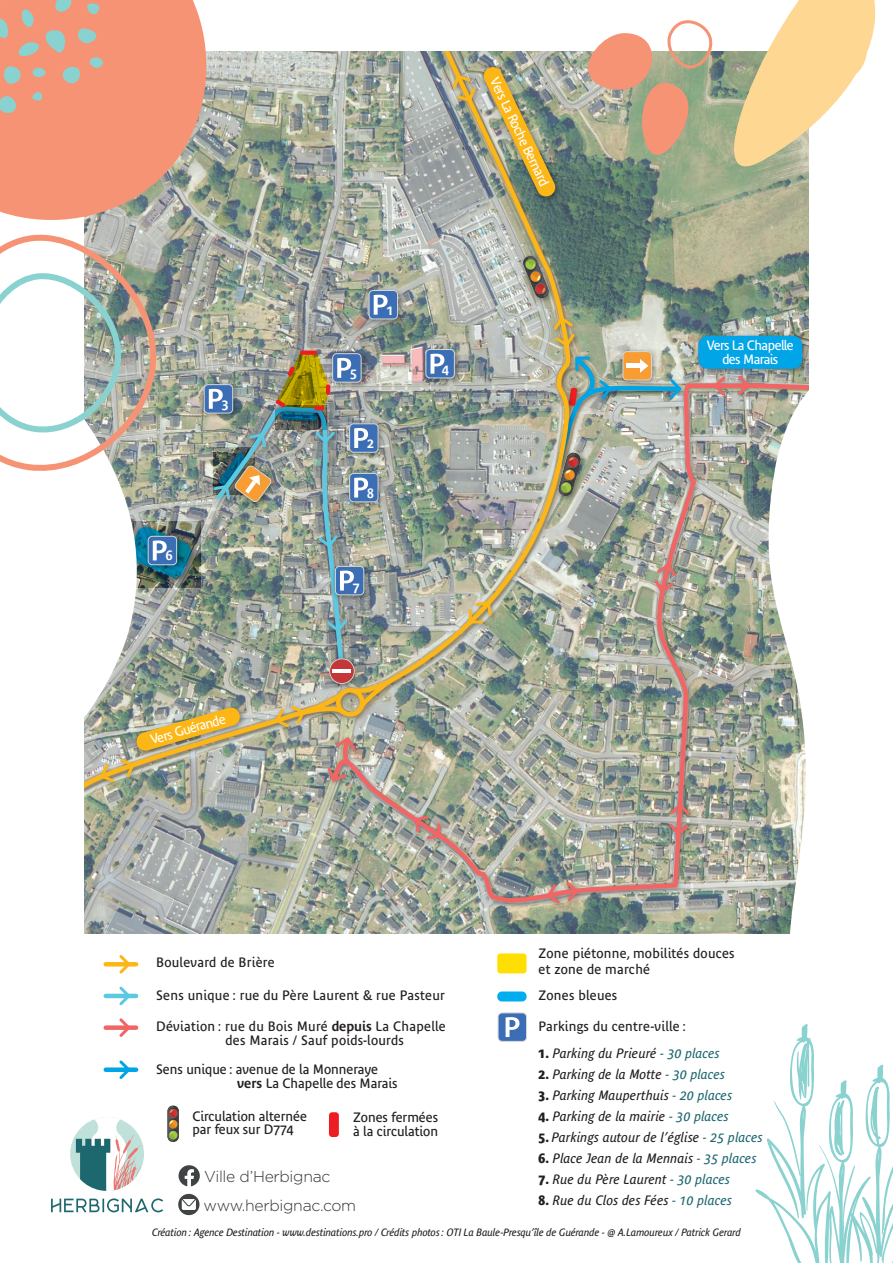
<style>
.page{position:relative;width:893px;height:1263px;background:#fff}
.page>*{position:absolute;margin:0;border:0;box-sizing:border-box;transform-origin:0 0}
.t1{font:300 15.75px/28.2px "Gotham";letter-spacing:-.02em;color:#313536}
.t2{font:italic 13.5px "Bienvenue";letter-spacing:.02em;color:#231f20}
.t3{font:13.5px/16.5px "Bienvenue";letter-spacing:.02em;color:#231f20}
.t4{font:13.5px/13.5px "Bienvenue";color:#231f20}
.t5{font:13.5px/14.5px "Bienvenue";letter-spacing:-.04em;color:#fff;text-align:center}
.t6{font:600 13.5px "Bienvenue";color:#fff}
.t7{font:italic 10.5px "Bienvenue";color:#231f20}
.s1{font-weight:700;font-style:normal}
.s2{color:#1f6870}
.s3{font-weight:600}
</style>
<div class="page">
<img style="left:85px;top:170px;width:723px;height:763px">
<svg style="left:168px;top:1106px;width:11px;height:36px"></svg>
<div style="left:169px;top:1109px;width:8px;height:8px;background:#d03330;border-radius:50%"></div>
<div style="left:169px;top:1120px;width:8px;height:8px;background:#f7931d;border-radius:50%"></div>
<div style="left:169px;top:1131px;width:8px;height:8px;background:#9ccb3b;border-radius:50%"></div>
<svg style="left:168px;top:1106px;width:7px;height:36px"></svg>
<div style="left:329px;top:1112px;width:10px;height:25px;background:#ee1d23;border-radius:3px"></div>
<img style="left:692px;top:331px;width:116px;height:39px">
<div style="left:698px;top:336px;width:104px;height:33px;background:#00a5e7;border-radius:9px"></div>
<img style="left:85px;top:51px;width:499px;height:746px">
<img style="left:349px;top:51px;width:230px;height:319px">
<img style="left:450px;top:66px;width:106px;height:132px">
<img style="left:322px;top:370px;width:435px;height:543px">
<img style="left:342px;top:385px;width:415px;height:517px">
<svg style="left:711px;top:373px;width:17px;height:25px"></svg>
<svg style="left:735px;top:373px;width:17px;height:25px"></svg>
<svg style="left:666px;top:801px;width:26px;height:37px"></svg>
<svg style="left:652px;top:561px;width:27px;height:34px"></svg>
<svg style="left:544px;top:879px;width:37px;height:27px"></svg>
<svg style="left:412px;top:814px;width:31px;height:27px"></svg>
<img style="left:393px;top:284px;width:14px;height:45px">
<div style="left:369px;top:290px;width:29px;height:29px;background:#3c6eb6;border-radius:4px"></div>
<div style="left:369px;top:290px;width:29px;height:29px;border:1px solid #d5d8d5;border-radius:4px"></div>
<img style="left:419px;top:343px;width:45px;height:45px">
<div style="left:426px;top:349px;width:28px;height:29px;background:#3c6eb6;border-radius:4px"></div>
<div style="left:426px;top:349px;width:29px;height:29px;border:1px solid #d5d8d5;border-radius:4px"></div>
<svg style="left:430px;top:354px;width:14px;height:20px"></svg>
<img style="left:551px;top:314px;width:133px;height:182px">
<hr style="left:106px;top:962px;width:30px;height:4px;background:#fcb615">
<svg style="left:117px;top:955px;width:16px;height:19px"></svg>
<hr style="left:106px;top:994px;width:30px;height:4px;background:#5cc9e2">
<svg style="left:117px;top:986px;width:16px;height:20px"></svg>
<div style="left:106px;top:1025px;width:30px;height:5px;background:#f16664"></div>
<svg style="left:117px;top:1018px;width:16px;height:19px"></svg>
<div style="left:106px;top:1067px;width:30px;height:5px;background:#00a5e7"></div>
<svg style="left:117px;top:1060px;width:16px;height:19px"></svg>
<div style="left:497px;top:953px;width:29px;height:20px;background:#ffdf01;border-radius:3px"></div>
<div style="left:497px;top:991px;width:29px;height:10px;background:#00aeef;border-radius:5px"></div>
<div style="left:498px;top:1013px;width:28px;height:28px;background:#3c6eb6;border-radius:4px"></div>
<div style="left:498px;top:1012px;width:29px;height:30px;border:1px solid #d5d8d5;border-radius:4px"></div>
<svg style="left:506px;top:1017px;width:13px;height:20px"></svg>
<img style="left:757px;top:354px;width:52px;height:580px">
<img style="left:0;top:232px;width:393px;height:561px">
<svg style="left:583px;top:0;width:293px;height:170px"></svg>
<svg style="left:0;top:0;width:227px;height:227px;background:#e59c83"></svg>
<svg style="left:78px;top:28px;width:19px;height:15px"></svg>
<svg style="left:86px;top:3px;width:14px;height:12px"></svg>
<svg style="left:0;top:0;width:6px;height:5px"></svg>
<svg style="left:0;top:95px;width:17px;height:19px"></svg>
<svg style="left:0;top:17px;width:10px;height:22px"></svg>
<svg style="left:2px;top:65px;width:19px;height:20px"></svg>
<svg style="left:32px;top:91px;width:11px;height:11px"></svg>
<svg style="left:89px;top:57px;width:14px;height:11px"></svg>
<svg style="left:62px;top:66px;width:20px;height:18px"></svg>
<svg style="left:32px;top:67px;width:14px;height:11px"></svg>
<svg style="left:17px;top:0;width:55px;height:57px;background:#d9a38c"></svg>
<svg style="left:755px;top:1024px;width:138px;height:239px"></svg>
<svg style="left:179px;top:1165px;width:21px;height:21px"></svg>
<div style="left:178px;top:1194px;width:21px;height:21px;background:#404344;border-radius:50%"></div>
<svg style="left:182px;top:1199px;width:14px;height:11px"></svg>
<svg style="left:70px;top:1117px;width:74px;height:74px"></svg>
<svg style="left:51px;top:1198px;width:112px;height:14px"></svg>
<p class="t6" style="left:222px;top:396px;width:8px">3</p>
<p class="t6" style="left:166px;top:548px;width:8px">6</p>
<p class="t5" style="left:149px;top:733px;width:79px;rotate:-16deg">Vers Guérande</p>
<p class="t6" style="left:350px;top:365px;width:8px">5</p>
<p class="t6" style="left:387px;top:302px;width:8px">1</p>
<p class="t6" style="left:367px;top:435px;width:8px">2</p>
<p class="t6" style="left:367px;top:485px;width:8px">8</p>
<p class="t6" style="left:353px;top:580px;width:8px">7</p>
<p class="t5" style="left:500px;top:75px;width:120px;rotate:64deg">Vers La Roche Bernard</p>
<p class="t6" style="left:442px;top:361px;width:8px">4</p>
<p class="t5" style="left:707px;top:338px;width:88px">Vers La Chapelle des Marais</p>
<p class="t3" style="left:156px;top:954px;width:120px">Boulevard de Brière</p>
<p class="t3" style="left:538px;top:945px;width:198px">Zone piétonne, mobilités douces et zone de marché</p>
<p class="t3" style="left:538px;top:987px;width:80px">Zones bleues</p>
<p class="t3" style="left:538px;top:1018px;width:149px">Parkings du centre-ville :</p>
<p class="t2" style="left:538px;top:1045px;width:183px"><span class="s1">1.</span> Parking du Prieuré <span class="s2">- 30 places</span></p>
<p class="t2" style="left:538px;top:1066px;width:188px"><span class="s1">2.</span> Parking de la Motte <span class="s2">- 30 places</span></p>
<p class="t2" style="left:538px;top:1087px;width:195px"><span class="s1">3.</span> Parking Mauperthuis <span class="s2">- 20 places</span></p>
<p class="t2" style="left:538px;top:1108px;width:192px"><span class="s1">4.</span> Parking de la mairie <span class="s2">- 30 places</span></p>
<p class="t2" style="left:538px;top:1129px;width:226px"><span class="s1">5.</span> Parkings autour de l’église <span class="s2">- 25 places</span></p>
<p class="t2" style="left:538px;top:1150px;width:220px"><span class="s1">6.</span> Place Jean de la Mennais <span class="s2">- 35 places</span></p>
<p class="t2" style="left:538px;top:1171px;width:193px"><span class="s1">7.</span> Rue du Père Laurent <span class="s2">- 30 places</span></p>
<p class="t2" style="left:538px;top:1192px;width:195px"><span class="s1">8.</span> Rue du Clos des Fées <span class="s2">- 10 places</span></p>
<p class="t3" style="left:156px;top:987px;width:290px">Sens unique : rue du Père Laurent &amp; rue Pasteur</p>
<p class="t3" style="left:225px;top:1019px;width:222px;line-height:13.5px;text-indent:-69px">Déviation : rue du Bois Muré <span class="s3">depuis</span> La Chapelle des Marais / Sauf poids-lourds</p>
<p class="t4" style="left:237px;top:1063px;width:162px;text-indent:-81px">Sens unique : avenue de la Monneraye <span class="s3">vers</span> La Chapelle des Marais</p>
<p class="t4" style="left:192px;top:1109px;width:116px">Circulation alternée par feux sur D774</p>
<p class="t4" style="left:353px;top:1110px;width:87px">Zones fermées à la circulation</p>
<p class="t1" style="left:204px;top:1162px;width:154px">Ville d’Herbignac www.herbignac.com</p>
<p class="t7" style="left:152px;top:1226px;width:590px">Création : Agence Destination - www.destinations.pro / Crédits photos : OTI La Baule-Presqu’île de Guérande - @ A.Lamoureux / Patrick Gerard</p>
</div>
